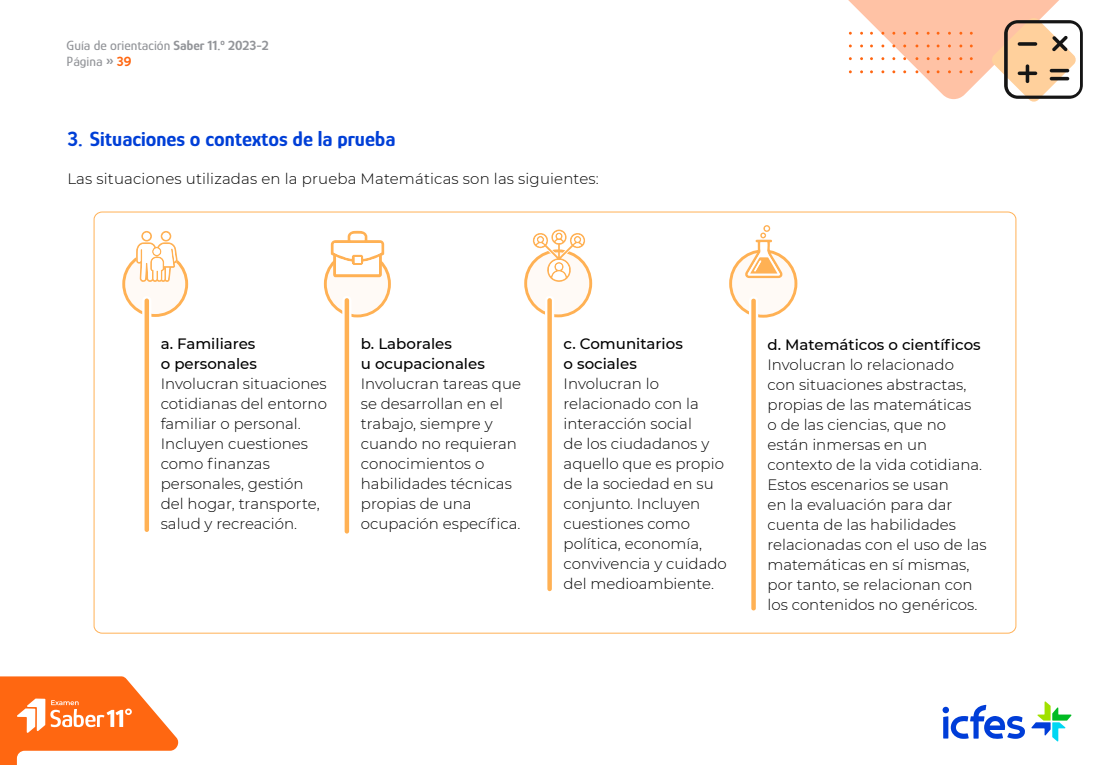
<style>
.page{position:relative;width:1110px;height:765px;background:#fff}
.page>*{position:absolute;margin:0;border:0;box-sizing:border-box;transform-origin:0 0}
.t1{font:700 21.25px "Glory";color:#003fd7}
.PARRAFO_GENERAL{font:300 15px/20px "Montserrat";color:#000}
.PARRAFO_GENERAL-2{font:500 15px "Montserrat";color:#000}
.t2{font:500 13.75px/16.5px "Glory";color:#939599}
.s1{font-weight:700}
.s2{font-weight:700;color:#ff6711}
</style>
<div class="page">
<svg style="left:1031px;top:701px;width:40px;height:41px"></svg>
<svg style="left:942px;top:705px;width:82px;height:34px"></svg>
<svg style="left:0;top:676px;width:179px;height:89px"></svg>
<div style="left:125px;top:253px;width:61px;height:61px;background:#fffaf6;border-radius:50%"></div>
<div style="left:122px;top:251px;width:66px;height:66px;border:3px solid #ffb154;border-radius:50%"></div>
<svg style="left:136px;top:231px;width:41px;height:51px"></svg>
<div style="left:162px;top:233px;width:7px;height:7px;background:#fff;border-radius:50%"></div>
<div style="left:143px;top:233px;width:7px;height:7px;background:#fff;border-radius:50%"></div>
<div style="left:327px;top:253px;width:61px;height:61px;background:#fffaf6;border-radius:50%"></div>
<div style="left:324px;top:250px;width:67px;height:67px;border:3px solid #ffb154;border-radius:50%"></div>
<svg style="left:331px;top:231px;width:53px;height:46px"></svg>
<div style="left:525px;top:251px;width:64px;height:64px;background:#fffaf6;border-radius:50%"></div>
<div style="left:524px;top:249px;width:68px;height:68px;border:3px solid #ffb154;border-radius:50%"></div>
<svg style="left:532px;top:230px;width:54px;height:52px"></svg>
<div style="left:731px;top:251px;width:64px;height:64px;background:#fffaf6;border-radius:50%"></div>
<div style="left:729px;top:249px;width:68px;height:69px;border:3px solid #ffb154;border-radius:50%"></div>
<svg style="left:744px;top:225px;width:39px;height:53px"></svg>
<div style="left:143px;top:297px;width:7px;height:236px;background:#ffb154;border-radius:3px"></div>
<div style="left:142px;top:296px;width:9px;height:238px;border:2px solid #fff;border-radius:3px"></div>
<div style="left:343px;top:297px;width:7px;height:238px;background:#ffb154;border-radius:3px"></div>
<div style="left:342px;top:296px;width:9px;height:240px;border:2px solid #fff;border-radius:3px"></div>
<div style="left:750px;top:297px;width:7px;height:315px;background:#ffb154;border-radius:3px"></div>
<div style="left:749px;top:296px;width:9px;height:317px;border:2px solid #fff;border-radius:3px"></div>
<div style="left:546px;top:297px;width:7px;height:295px;background:#ffb154;border-radius:3px"></div>
<div style="left:545px;top:296px;width:9px;height:298px;border:2px solid #fff;border-radius:3px"></div>
<svg style="left:848px;top:0;width:235px;height:102px"></svg>
<p class="t2" style="left:67px;top:37px;width:204px">Guía de orientación <span class="s1">Saber 11.</span><sup>º</sup> <span class="s1">2023-2<br></span>Página <span class="s1">»</span> <span class="s2">39</span></p>
<p class="t1" style="left:67px;top:126px;width:329px">3. Situaciones o contextos de la prueba</p>
<p class="PARRAFO_GENERAL" style="left:67px;top:168px;width:533px">Las situaciones utilizadas en la prueba Matemáticas son las siguientes:</p>
<p class="PARRAFO_GENERAL-2" style="left:161px;top:334px;width:96px">a. Familiares</p>
<p class="PARRAFO_GENERAL-2" style="left:161px;top:354px;width:98px">o personales</p>
<p class="PARRAFO_GENERAL" style="left:161px;top:374px;width:168px">Involucran situaciones cotidianas del entorno familiar o personal.<br>Incluyen cuestiones como finanzas personales, gestión del hogar, transporte, salud y recreación.</p>
<p class="PARRAFO_GENERAL-2" style="left:361px;top:333px;width:93px">b. Laborales</p>
<p class="PARRAFO_GENERAL-2" style="left:361px;top:353px;width:125px">u ocupacionales</p>
<p class="PARRAFO_GENERAL" style="left:361px;top:373px;width:162px">Involucran tareas que se desarrollan en el trabajo, siempre y cuando no requieran conocimientos o habilidades técnicas propias de una ocupación específica.</p>
<p class="PARRAFO_GENERAL-2" style="left:563px;top:333px;width:121px">c. Comunitarios</p>
<p class="PARRAFO_GENERAL-2" style="left:563px;top:353px;width:75px">o sociales</p>
<p class="PARRAFO_GENERAL" style="left:563px;top:373px;width:165px">Involucran lo relacionado con la interacción social<br>de los ciudadanos y aquello que es propio de la sociedad en su conjunto. Incluyen cuestiones como política, economía, convivencia y cuidado del medioambiente.</p>
<p class="PARRAFO_GENERAL-2" style="left:767px;top:334px;width:215px">d. Matemáticos o científicos</p>
<p class="PARRAFO_GENERAL" style="left:767px;top:354px;width:220px">Involucran lo relacionado<br>con situaciones abstractas, propias de las matemáticas<br>o de las ciencias, que no están inmersas en un contexto de la vida cotidiana.<br>Estos escenarios se usan<br>en la evaluación para dar cuenta de las habilidades relacionadas con el uso de las matemáticas en sí mismas, por tanto, se relacionan con los contenidos no genéricos.</p>
</div>
